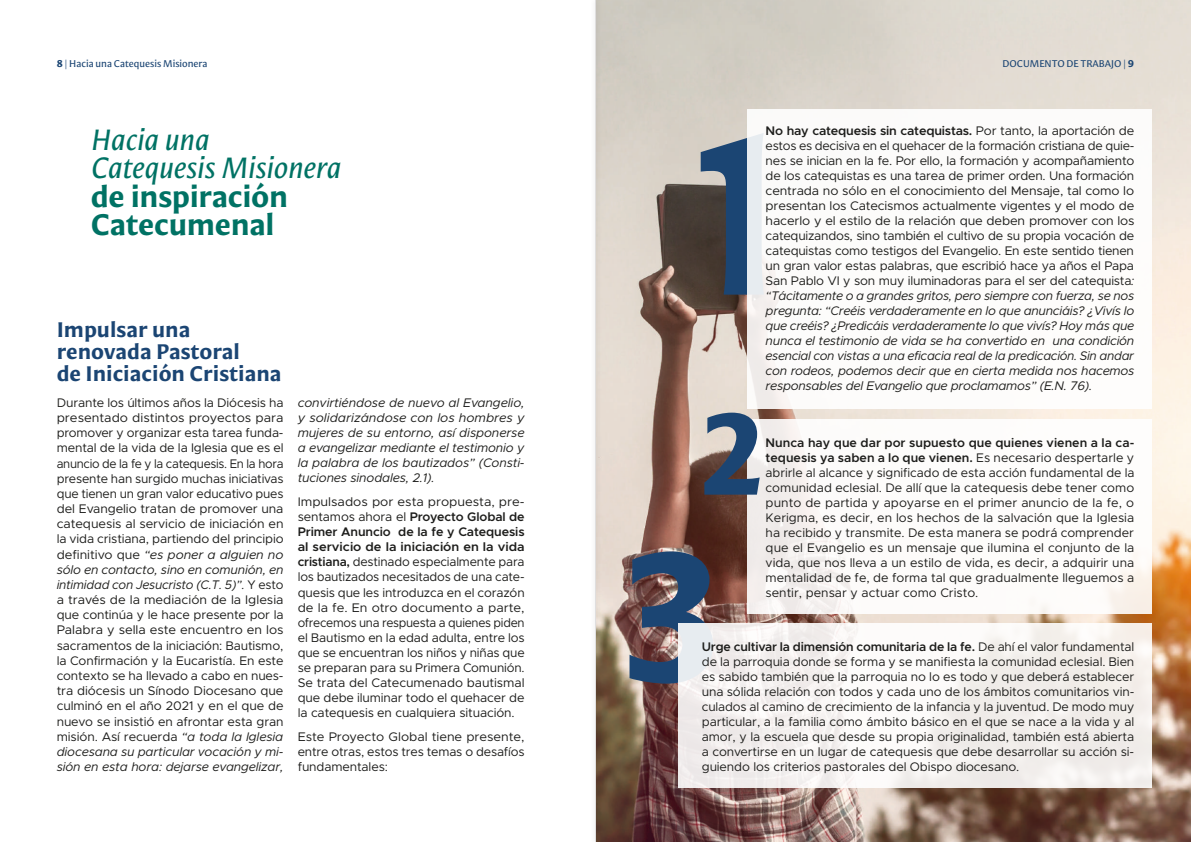
<style>
.page{position:relative;width:1191px;height:842px;background:#fff}
.page>*{position:absolute;margin:0;border:0;box-sizing:border-box;transform-origin:0 0}
.t1{font:italic 29.9px/28.2px "Mestiza Sans";letter-spacing:-.015em;color:#007264}
.t2{font:700 29.9px/28.2px "Mestiza Sans";letter-spacing:-.01em;color:#007264}
.t3{font:700 21.3px/22px "Mestiza Sans";color:#1b4573}
.t4{font:12.5px/15px "Metropolis";letter-spacing:-.01em;color:#1d1d1b;text-align:justify}
.t5{font:italic 12.5px/15.1px "Metropolis";letter-spacing:-.01em;color:#1d1d1b;text-align:justify}
.t6{font:10px "Mestiza Sans";color:#1b4573}
.s1{font-weight:700}
.s2{font-style:italic}
.s3{font-weight:600}
</style>
<div class="page">
<img style="left:601px;top:0;width:590px;height:842px">
<div style="left:747px;top:419px;width:405px;height:194px;background:#fff"></div>
<svg style="left:700px;top:133px;width:47px;height:162px"></svg>
<svg style="left:704px;top:413px;width:55px;height:82px"></svg>
<svg style="left:629px;top:551px;width:84px;height:133px"></svg>
<div style="left:678px;top:623px;width:474px;height:165px;background:linear-gradient(to right,#f5f2f3,#f5f2ee)"></div>
<div style="left:747px;top:109px;width:405px;height:300px;background:#fff"></div>
<div style="left:590px;top:0;width:11px;height:842px;background:#1d1d1b;opacity:.25"></div>
<hr style="left:595px;top:0;width:1px;height:842px;background:#dfdede">
<p class="t6" style="left:57px;top:60px;width:152px"><span class="s1">8 |</span> Hacia una Catequesis Misionera</p>
<h1 class="t1" style="left:91px;top:126px;width:252px">Hacia una<br>Catequesis Misionera</h1>
<h1 class="t2" style="left:91px;top:181px;width:199px">de inspiración<br>Catecumenal</h1>
<h2 class="t3" style="left:57px;top:318px;width:226px">Impulsar una renovada Pastoral<br>de Iniciación Cristiana</h2>
<p class="t4" style="left:57px;top:395px;width:228px">Durante los últimos años la Diócesis ha presentado distintos proyectos para promover y organizar esta tarea funda&shy;mental de la vida de la Iglesia que es el anuncio de la fe y la catequesis. En la hora presente han surgido muchas iniciativas que tienen un gran valor educativo pues del Evangelio tratan de promover una catequesis al servicio de iniciación en la vida cristiana, partiendo del principio definitivo que <span class="s2">“es poner a alguien no sólo en contacto, sino en comunión, en intimidad con Jesucristo (C.T. 5)”.</span> Y esto a través de la mediación de la Iglesia que continúa y le hace presente por la Palabra y sella este encuentro en los sacramentos de la iniciación: Bautismo, la Confirmación y la Eucaristía. En este contexto se ha llevado a cabo en nues&shy;tra diócesis un Sínodo Diocesano que culminó en el año 2021 y en el que de nuevo se insistió en afrontar esta gran misión. Así recuerda <span class="s2">“a toda la Iglesia diocesana su particular vocación y mi&shy;sión en esta hora: dejarse evangelizar,</span></p>
<p class="t5" style="left:298px;top:396px;width:228px">convirtiéndose de nuevo al Evangelio, y solidarizándose con los hombres y mujeres de su entorno, así disponerse a evangelizar mediante el testimonio y la palabra de los bautizados” (Consti&shy;tuciones sinodales, 2.1).</p>
<p class="t4" style="left:298px;top:494px;width:228px">Impulsados por esta propuesta, pre&shy;sentamos ahora el <span class="s3">Proyecto Global de Primer Anuncio de la fe y Catequesis al servicio de la iniciación en la vida cristiana,</span> destinado especialmente para los bautizados necesitados de una cate&shy;quesis que les introduzca en el corazón de la fe. En otro documento a parte, ofrecemos una respuesta a quienes piden el Bautismo en la edad adulta, entre los que se encuentran los niños y niñas que se preparan para su Primera Comunión.<br>Se trata del Catecumenado bautismal que debe iluminar todo el quehacer de la catequesis en cualquiera situación.</p>
<p class="t4" style="left:298px;top:729px;width:228px">Este Proyecto Global tiene presente, entre otras, estos tres temas o desafíos fundamentales:</p>
<p class="t6" style="left:1002px;top:60px;width:133px">DOCUMENTO DE TRABAJO <span class="s1">| 9</span></p>
<p class="t4" style="left:765px;top:123px;width:370px"><span class="s3">No hay catequesis sin catequistas.</span> Por tanto, la aportación de estos es decisiva en el quehacer de la formación cristiana de quie&shy;nes se inician en la fe. Por ello, la formación y acompañamiento de los catequistas es una tarea de primer orden. Una formación centrada no sólo en el conocimiento del Mensaje, tal como lo presentan los Catecismos actualmente vigentes y el modo de hacerlo y el estilo de la relación que deben promover con los catequizandos, sino también el cultivo de su propia vocación de catequistas como testigos del Evangelio. En este sentido tienen un gran valor estas palabras, que escribió hace ya años el Papa San Pablo VI y son muy iluminadoras para el ser del catequista<span class="s2">: “Tácitamente o a grandes gritos, pero siempre con fuerza, se nos pregunta: “Creéis verdaderamente en lo que anunciáis? ¿Vivís lo que creéis? ¿Predicáis verdaderamente lo que vivís? Hoy más que nunca el testimonio de vida se ha convertido en una condición esencial con vistas a una eficacia real de la predicación. Sin andar con rodeos, podemos decir que en cierta medida nos hacemos responsables del Evangelio que proclamamos” (E.N. 76).</span></p>
<p class="t4" style="left:765px;top:435px;width:370px"><span class="s3">Nunca hay que dar por supuesto que quienes vienen a la ca&shy;tequesis ya saben a lo que vienen.</span> Es necesario despertarle y abrirle al alcance y significado de esta acción fundamental de la comunidad eclesial. De allí que la catequesis debe tener como punto de partida y apoyarse en el primer anuncio de la fe, o Kerigma, es decir, en los hechos de la salvación que la Iglesia ha recibido y transmite. De esta manera se podrá comprender que el Evangelio es un mensaje que ilumina el conjunto de la vida, que nos lleva a un estilo de vida, es decir, a adquirir una mentalidad de fe, de forma tal que gradualmente lleguemos a sentir, pensar y actuar como Cristo.</p>
<p class="t4" style="left:702px;top:639px;width:434px"><span class="s3">Urge cultivar la dimensión comunitaria de la fe.</span> De ahí el valor fundamental de la parroquia donde se forma y se manifiesta la comunidad eclesial. Bien es sabido también que la parroquia no lo es todo y que deberá establecer una sólida relación con todos y cada uno de los ámbitos comunitarios vin&shy;culados al camino de crecimiento de la infancia y la juventud. De modo muy particular, a la familia como ámbito básico en el que se nace a la vida y al amor, y la escuela que desde su propia originalidad, también está abierta a convertirse en un lugar de catequesis que debe desarrollar su acción si&shy;guiendo los criterios pastorales del Obispo diocesano.</p>
</div>
